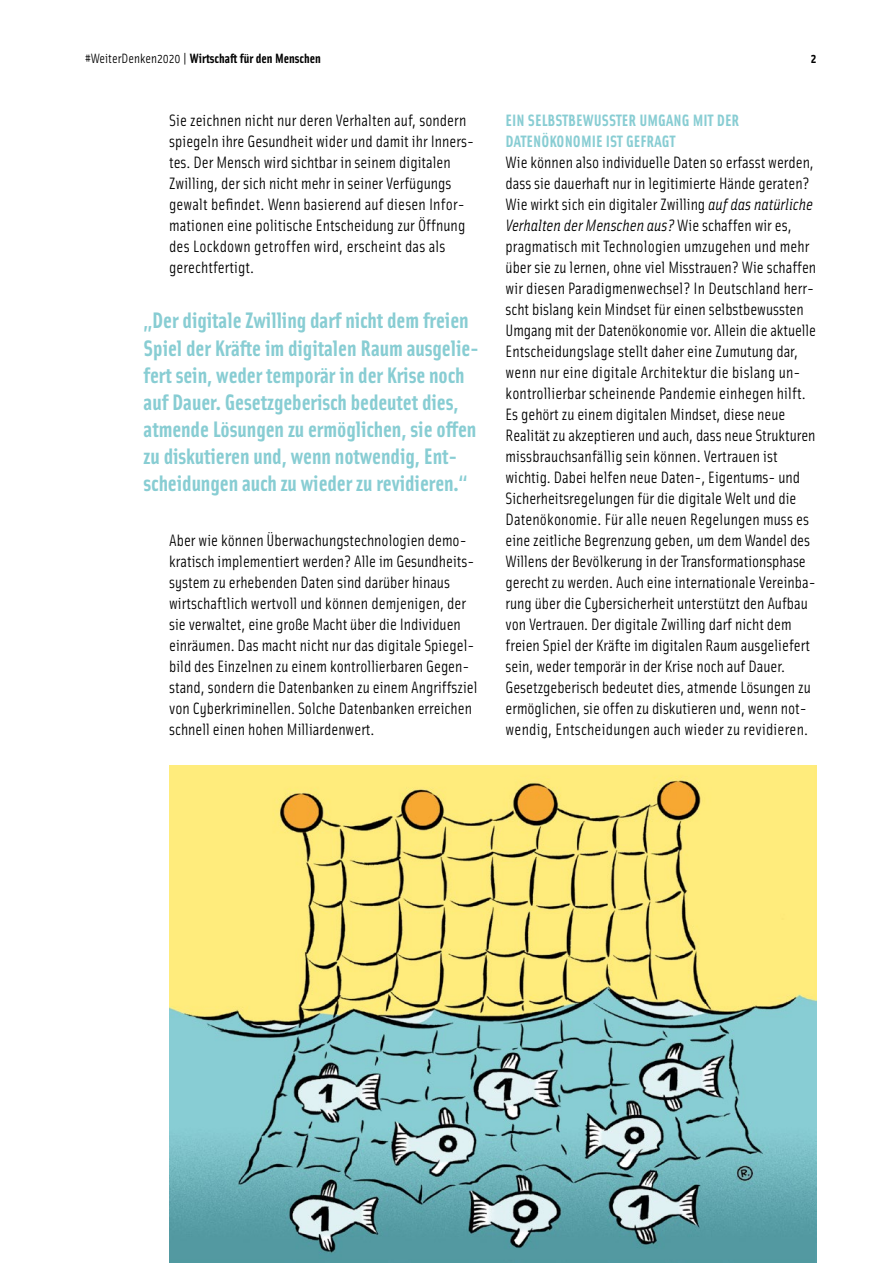
<style>
.page{position:relative;width:893px;height:1263px;background:#fff}
.page>*{position:absolute;margin:0;border:0;box-sizing:border-box;transform-origin:0 0}
.t1{font:700 22.5px/27px "Solex OT";letter-spacing:-.005em;color:#88cdd3}
.t2{font:16.5px/21px "Solex OT";color:#000}
.t3{font:700 16.5px/21px "Solex OT";letter-spacing:.005em;color:#88cdd3}
.t4{font:700 13.5px "Solex OT";color:#000}
.s1{font-weight:400}
.s2{font-style:italic}
</style>
<div class="page">
<img style="left:169px;top:766px;width:647px;height:497px">
<p class="t4" style="left:85px;top:50px;width:237px"><span class="s1">#WeiterDenken2020 |</span> Wirtschaft für den Menschen</p>
<p class="t2" style="left:169px;top:109px;width:307px">Sie zeichnen nicht nur deren Verhalten auf, sondern spiegeln ihre Gesundheit wider und damit ihr Inners&shy;tes. Der Mensch wird sichtbar in seinem digitalen Zwilling, der sich nicht mehr in seiner Verfügungs gewalt befindet. Wenn basierend auf diesen Infor&shy;mationen eine politische Entscheidung zur Öffnung des Lockdown getroffen wird, erscheint das als gerechtfertigt.</p>
<p class="t1" style="left:144px;top:306px;width:337px">„Der digitale Zwilling darf nicht dem freien Spiel der Kräfte im digitalen Raum ausgelie&shy;fert sein, weder temporär in der Krise noch auf Dauer. Gesetzgeberisch bedeutet dies, atmende Lösungen zu ermöglichen, sie offen zu diskutieren und, wenn notwendig, Ent&shy;scheidungen auch zu wieder zu revidieren.“</p>
<p class="t2" style="left:169px;top:529px;width:310px">Aber wie können Überwachungstechnologien demo&shy;kratisch implementiert werden? Alle im Gesundheits&shy;system zu erhebenden Daten sind darüber hinaus wirtschaftlich wertvoll und können demjenigen, der sie verwaltet, eine große Macht über die Individuen einräumen. Das macht nicht nur das digitale Spiegel&shy;bild des Einzelnen zu einem kontrollierbaren Gegen&shy;stand, sondern die Datenbanken zu einem Angriffsziel von Cyberkriminellen. Solche Datenbanken erreichen schnell einen hohen Milliardenwert.</p>
<p class="t4" style="left:811px;top:50px;width:7px">2</p>
<p class="t3" style="left:506px;top:109px;width:235px">EIN SELBSTBEWUSSTER UMGANG MIT DER<br>DATENÖKONOMIE IST GEFRAGT</p>
<p class="t2" style="left:506px;top:151px;width:312px">Wie können also individuelle Daten so erfasst werden, dass sie dauerhaft nur in legitimierte Hände geraten?<br>Wie wirkt sich ein digitaler Zwilling <span class="s2">auf das natürliche Verhalten der Menschen aus?</span> Wie schaffen wir es, pragmatisch mit Technologien umzugehen und mehr über sie zu lernen, ohne viel Misstrauen? Wie schaffen wir diesen Paradigmenwechsel? In Deutschland herr&shy;scht bislang kein Mindset für einen selbstbewussten Umgang mit der Datenökonomie vor. Allein die aktuelle Entscheidungslage stellt daher eine Zumutung dar, wenn nur eine digitale Architektur die bislang un&shy;kontrollierbar scheinende Pandemie einhegen hilft.<br>Es gehört zu einem digitalen Mindset, diese neue Realität zu akzeptieren und auch, dass neue Strukturen missbrauchsanfällig sein können. Vertrauen ist wichtig. Dabei helfen neue Daten-, Eigentums- und Sicherheitsregelungen für die digitale Welt und die Datenökonomie. Für alle neuen Regelungen muss es eine zeitliche Begrenzung geben, um dem Wandel des Willens der Bevölkerung in der Transformationsphase gerecht zu werden. Auch eine internationale Vereinba&shy;rung über die Cybersicherheit unterstützt den Aufbau von Vertrauen. Der digitale Zwilling darf nicht dem freien Spiel der Kräfte im digitalen Raum ausgeliefert sein, weder temporär in der Krise noch auf Dauer.<br>Gesetzgeberisch bedeutet dies, atmende Lösungen zu ermöglichen, sie offen zu diskutieren und, wenn not&shy;wendig, Entscheidungen auch wieder zu revidieren.</p>
</div>
